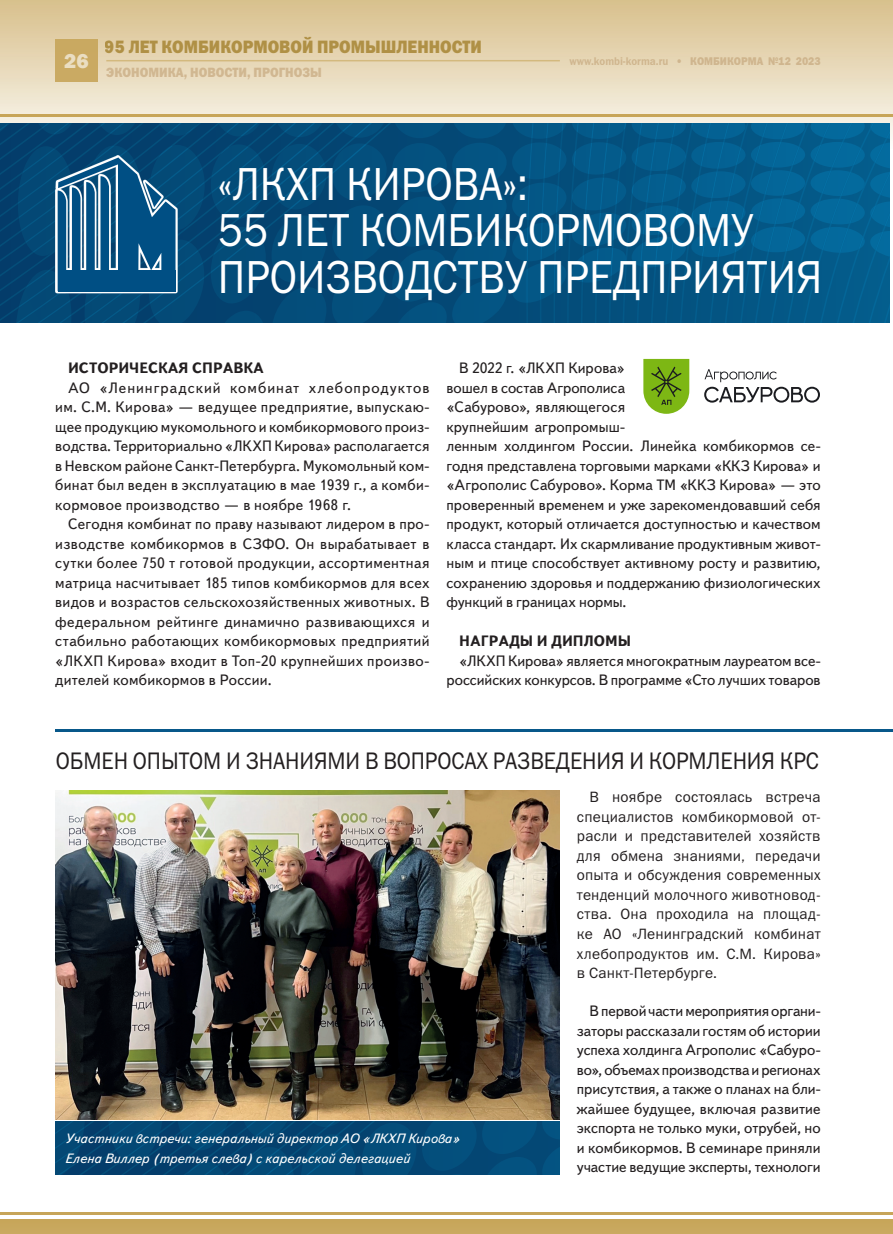
<style>
.page{position:relative;width:893px;height:1234px;background:#fff}
.page>*{position:absolute;margin:0;border:0;box-sizing:border-box;transform-origin:0 0}
.Zagolovok{font:46.5px "Franklin Gothic Book C";color:#fff;scale:.9 1}
.Zagolovok-2{font:24px "Franklin Gothic Book C";letter-spacing:-.005em;color:#231f20;scale:.9 1}
.t1{font:800 21px "Franklin Gothic";color:#ebdfc4}
.t2{font:18px "Franklin Gothic Heavy C";color:#aa893a;scale:.9 1}
.Osnovnoy_text-10-13{font:15px/19.5px "Text Book C";letter-spacing:.005em;color:#231f20;text-align:justify}
.Vstavka_10-13{font:15px/19.5px "Franklin Gothic Book C";letter-spacing:.015em;color:#231f20;text-align:justify}
.Osnovnoy_text-10-13-2{font:15px "Text Book C";letter-spacing:.065em;color:#231f20}
.Osnovnoy_text-10-13-3{font:700 15px "Text Book C";color:#231f20}
.Podrisunochnaya_podp{font:italic 13.5px "Text Book C";color:#fff}
.t3{font:13.5px "Franklin Gothic Heavy C";color:#c09f73;scale:.9 1}
.t4{font:11.25px "Franklin Gothic Demi C";color:#c09f73;scale:.9 1}
.s1{font-family:"Franklin Gothic Heavy C"}
</style>
<div class="page">
<div style="left:0;top:0;width:893px;height:149px;background:linear-gradient(to bottom,#d8bf8b,#fbf9f3)"></div>
<div style="left:55px;top:39px;width:43px;height:42px;background:#caa962"></div>
<hr style="left:106px;top:60px;width:454px;height:1px;background:#c7a559">
<hr style="left:0;top:115px;width:893px;height:2px;background:#c7a559">
<hr style="left:0;top:1212px;width:893px;height:2px;background:#c7a559">
<div style="left:0;top:1219px;width:893px;height:14px;background:#c8a75c"></div>
<img style="left:87px;top:1121px;width:390px;height:53px">
<img style="left:55px;top:1121px;width:32px;height:53px">
<img style="left:482px;top:1121px;width:78px;height:53px">
<svg style="left:643px;top:359px;width:46px;height:55px"></svg>
<svg style="left:704px;top:369px;width:116px;height:33px"></svg>
<img style="left:55px;top:790px;width:505px;height:328px">
<svg style="left:121px;top:123px;width:428px;height:199px;fill:#044c79"></svg>
<svg style="left:549px;top:123px;width:341px;height:199px;fill:#045989"></svg>
<img style="left:121px;top:123px;width:54px;height:10px">
<img style="left:291px;top:179px;width:96px;height:143px">
<img style="left:392px;top:189px;width:107px;height:133px">
<img style="left:498px;top:174px;width:163px;height:93px">
<img style="left:660px;top:174px;width:230px;height:60px">
<img style="left:0;top:123px;width:12px;height:34px">
<img style="left:12px;top:123px;width:109px;height:34px">
<img style="left:228px;top:123px;width:108px;height:10px">
<img style="left:336px;top:123px;width:51px;height:48px">
<img style="left:531px;top:123px;width:95px;height:15px">
<div style="left:55px;top:155px;width:160px;height:204px;background:#fff"></div>
<svg style="left:0;top:157px;width:291px;height:165px"></svg>
<hr style="left:56px;top:729px;width:837px;height:2px;background:#08588a">
<p class="t2" style="left:105px;top:37px;width:420px">95 ЛЕТ КОМБИКОРМОВОЙ ПРОМЫШЛЕННОСТИ</p>
<h3 class="t1" style="left:64px;top:47px;width:26px">26</h3>
<p class="t4" style="left:569px;top:54px;width:281px">www.kombi-korma.ru <span class="s1">• КОМБИКОРМА №12 2023</span></p>
<p class="t3" style="left:106px;top:64px;width:241px">экономика, новости, прогнозы</p>
<p class="Zagolovok" style="left:218px;top:158px;width:346px">«ЛКХП КИРОВА»:</p>
<p class="Zagolovok" style="left:218px;top:204px;width:597px">55 ЛЕТ КОМБИКОРМОВОМУ</p>
<p class="Zagolovok" style="left:218px;top:251px;width:673px">ПРОИЗВОДСТВУ ПРЕДПРИЯТИЯ</p>
<p class="Osnovnoy_text-10-13-3" style="left:68px;top:359px;width:197px">ИСТОРИЧЕСКАЯ СПРАВКА</p>
<p class="Osnovnoy_text-10-13-2" style="left:68px;top:379px;width:363px">АО «Ленинградский комбинат хлебопродуктов</p>
<p class="Osnovnoy_text-10-13" style="left:55px;top:397px;width:376px">им. С.М. Кирова» — ведущее предприятие, выпускаю&shy;щее продукцию мукомольного и комбикормового произ&shy;водства. Территориально «ЛКХП Кирова» располагается в Невском районе Санкт-Петербурга. Мукомольный ком&shy;бинат был веден в эксплуатацию в мае 1939 г., а комби&shy;кормовое производство — в ноябре 1968 г.</p>
<p class="Osnovnoy_text-10-13" style="left:55px;top:514px;width:376px;text-indent:13px">Сегодня комбинат по праву называют лидером в про&shy;изводстве комбикормов в СЗФО. Он вырабатывает в сутки более 750 т готовой продукции, ассортиментная матрица насчитывает 185 типов комбикормов для всех видов и возрастов сельскохозяйственных животных. В федеральном рейтинге динамично развивающихся и стабильно работающих комбикормовых предприятий «ЛКХП Кирова» входит в Топ-20 крупнейших произво&shy;дителей комбикормов в России.</p>
<p class="Osnovnoy_text-10-13" style="left:446px;top:358px;width:376px;text-align:left;text-indent:13px">В 2022 г. «ЛКХП Кирова»<br>вошел в состав Агрополиса<br>«Сабурово», являющегося<br>крупнейшим агропромыш-<br>ленным холдингом России. Линейка комбикормов се&shy;годня представлена торговыми марками «ККЗ Кирова» и «Агрополис Сабурово». Корма ТМ «ККЗ Кирова» — это проверенный временем и уже зарекомендовавший себя продукт, который отличается доступностью и качеством класса стандарт. Их скармливание продуктивным живот&shy;ным и птице способствует активному росту и развитию, сохранению здоровья и поддержанию физиологических функций в границах нормы.</p>
<p class="Osnovnoy_text-10-13-3" style="left:459px;top:632px;width:173px">НАГРАДЫ И ДИПЛОМЫ</p>
<p class="Osnovnoy_text-10-13" style="left:446px;top:651px;width:376px;text-align:right">«ЛКХП Кирова» является многократным лауреатом все&shy;российских конкурсов. В программе «Сто лучших товаров</p>
<p class="Zagolovok-2" style="left:56px;top:747px;width:849px">ОБМЕН ОПЫТОМ И ЗНАНИЯМИ В ВОПРОСАХ РАЗВЕДЕНИЯ И КОРМЛЕНИЯ КРС</p>
<p class="Podrisunochnaya_podp" style="left:65px;top:1130px;width:397px">Участники встречи: генеральный директор АО «ЛКХП Кирова»</p>
<p class="Podrisunochnaya_podp" style="left:65px;top:1150px;width:346px">Елена Виллер (третья слева) с карельской делегацией</p>
<p class="Vstavka_10-13" style="left:577px;top:787px;width:245px;text-indent:13px">В ноябре состоялась встреча специалистов комбикормовой от&shy;расли и представителей хозяйств для обмена знаниями, передачи опыта и обсуждения современных тенденций молочного животновод&shy;ства. Она проходила на площад&shy;ке АО «Ленинградский комбинат хлебопродуктов им. С.М. Кирова»</p>
<p class="Vstavka_10-13" style="left:577px;top:962px;width:142px">в Санкт-Петербурге.</p>
<p class="Osnovnoy_text-10-13" style="left:577px;top:1001px;width:245px;text-indent:13px">В первой части мероприятия органи&shy;заторы рассказали гостям об истории успеха холдинга Агрополис «Сабуро&shy;во», объемах производства и регионах присутствия, а также о планах на бли&shy;жайшее будущее, включая развитие экспорта не только муки, отрубей, но и комбикормов. В семинаре приняли участие ведущие эксперты, технологи</p>
</div>
